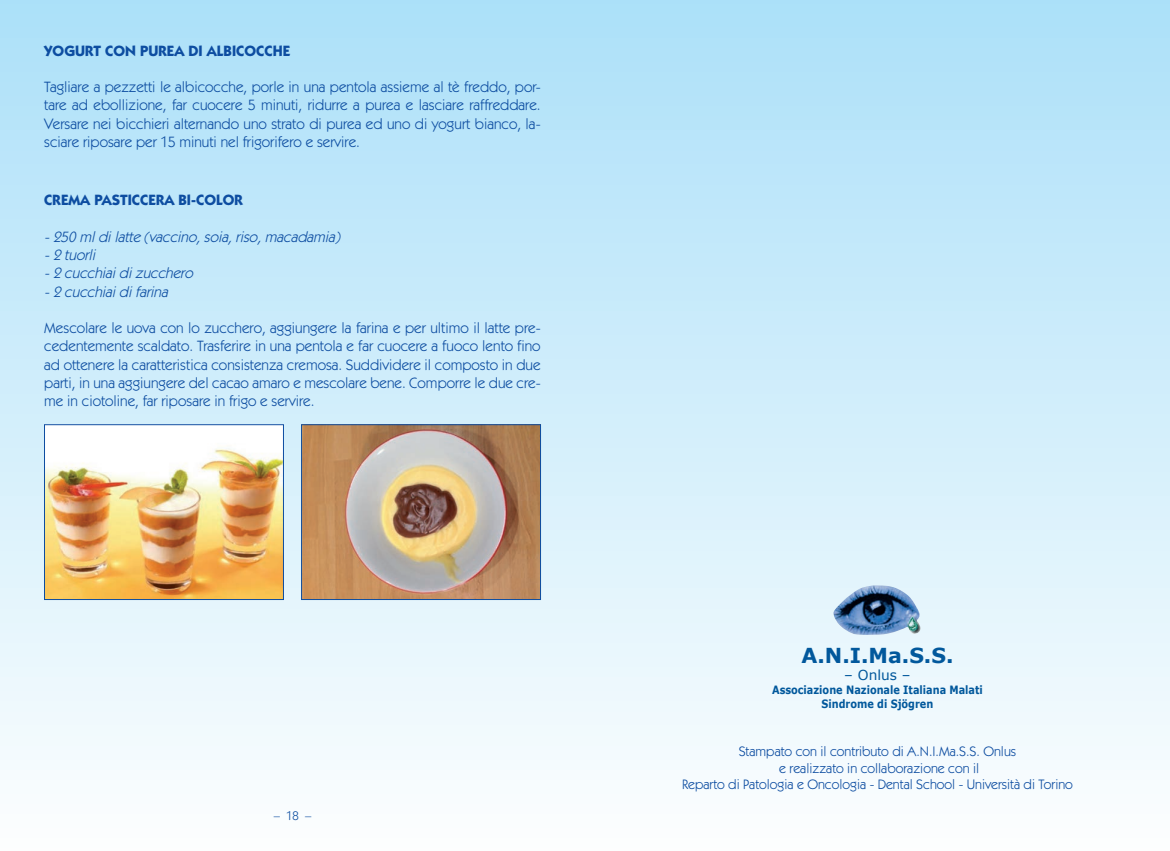
<style>
.page{position:relative;width:1170px;height:851px;background:#fff}
.page>*{position:absolute;margin:0;border:0;box-sizing:border-box;transform-origin:0 0}
.t1{font:700 20.62px "Verdana";color:#01589c}
.t2{font:15px/18.2px "Itc Kabel";color:#0d4da1}
.t3{font:italic 15px "Itc Kabel";color:#0d4da1}
.t4{font:700 15px "Itc Kabel";color:#0d4da1}
.t5{font:13.75px "Itc Kabel";color:#0d4da1}
.t6{font:13.75px "Verdana";color:#01589c}
.t7{font:12.5px "Itc Kabel";color:#0d4da1}
.t8{font:700 11.5px "Verdana";color:#01589c;scale:.85 1}
</style>
<div class="page">
<div style="left:0;top:0;width:1169px;height:850px;background:linear-gradient(to bottom,#abe0f9,#fcfefe)"></div>
<img style="left:46px;top:426px;width:235px;height:171px">
<div style="left:44px;top:424px;width:239px;height:175px;border:1px solid #0d4da1"></div>
<img style="left:303px;top:426px;width:235px;height:171px">
<div style="left:301px;top:424px;width:239px;height:175px;border:1px solid #0d4da1"></div>
<img style="left:833px;top:585px;width:90px;height:51px">
<p class="t4" style="left:44px;top:41px;width:247px">YOGURT CON PUREA DI ALBICOCCHE</p>
<p class="t2" style="left:44px;top:78px;width:498px">Tagliare a pezzetti le albicocche, porle in una pentola assieme al tè freddo, por&shy;tare ad ebollizione, far cuocere 5 minuti, ridurre a purea e lasciare raffreddare.</p>
<p class="t2" style="left:44px;top:114px;width:498px">Versare nei bicchieri alternando uno strato di purea ed uno di yogurt bianco, la&shy;sciare riposare per 15 minuti nel frigorifero e servire.</p>
<p class="t4" style="left:44px;top:191px;width:200px">CREMA PASTICCERA BI-COLOR</p>
<p class="t3" style="left:44px;top:228px;width:301px">-250 mldilatte (vaccino,soia,riso,macadamia)</p>
<p class="t3" style="left:44px;top:246px;width:56px">-2 tuorli</p>
<p class="t3" style="left:44px;top:264px;width:154px">-2 cucchiaidizucchero</p>
<p class="t3" style="left:44px;top:282px;width:129px">-2 cucchiaidifarina</p>
<p class="t2" style="left:44px;top:319px;width:498px;text-align:justify">Mescolare le uova con lo zucchero, aggiungere la farina e per ultimo il latte pre&shy;cedentemente scaldato. Trasferire in una pentola e far cuocere a fuoco lento fino ad ottenere la caratteristica consistenza cremosa. Suddividere il composto in due parti, in una aggiungere del cacao amaro e mescolare bene. Comporre le due cre&shy;me in ciotoline, far riposare in frigo e servire.</p>
<p class="t7" style="left:274px;top:807px;width:39px">– 18 –</p>
<p class="t1" style="left:801px;top:641px;width:154px">A.N.I.Ma.S.S.</p>
<p class="t6" style="left:844px;top:666px;width:68px">– Onlus –</p>
<p class="t8" style="left:772px;top:681px;width:249px">Associazione Nazionale Italiana Malati</p>
<p class="t8" style="left:821px;top:695px;width:133px">Sindrome di Sjögren</p>
<p class="t5" style="left:738px;top:743px;width:279px">Stampato con il contributo di A.N.I.Ma.S.S. Onlus</p>
<p class="t5" style="left:779px;top:759px;width:201px">e realizzato in collaborazione con il</p>
<p class="t5" style="left:682px;top:776px;width:392px">Reparto di Patologia e Oncologia - Dental School - Università di Torino</p>
</div>
